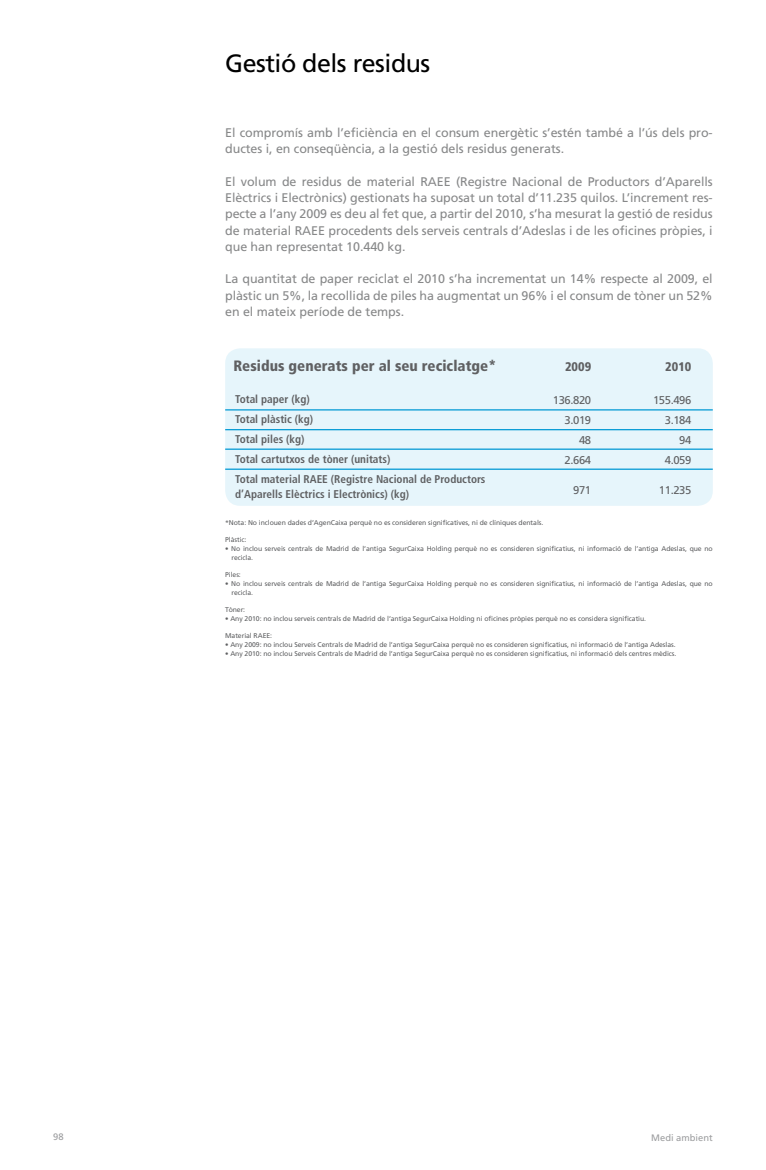
<style>
.page{position:relative;width:766px;height:1170px;background:#fff}
.page>*{position:absolute;margin:0;border:0;box-sizing:border-box;transform-origin:0 0}
.t1{font:25px "Frutiger LT Std";letter-spacing:-.02em;color:#000}
.t2{font:900 condensed 15px "Frutiger LT Std";letter-spacing:.005em;color:#5f6062}
.t3{font:12.5px/16.2px "Frutiger LT Std";letter-spacing:-.005em;color:#878889;text-align:justify}
.t4{font:900 condensed 12.5px "Frutiger LT Std";letter-spacing:.005em;color:#5f6062}
.t5{font:700 condensed 11.25px/20px "Frutiger LT Std";color:#5f6062}
.t6{font:11.25px/20px "Frutiger LT Std";letter-spacing:-.035em;color:#5f6062;text-align:right}
.t7{font:9.38px "Frutiger LT Std";color:#9c9d9f}
.t8{font:6.88px/8.8px "Frutiger LT Std";letter-spacing:-.01em;color:#5f6062}
</style>
<div class="page">
<div style="left:225px;top:348px;width:487px;height:158px;background:#e6f5fb;border-radius:15px"></div>
<hr style="left:225px;top:409px;width:487px;height:1px;background:#0098d4">
<hr style="left:225px;top:429px;width:487px;height:1px;background:#0098d4">
<hr style="left:225px;top:448px;width:487px;height:2px;background:#0098d4">
<hr style="left:225px;top:468px;width:487px;height:2px;background:#0098d4">
<h1 class="t1" style="left:225px;top:49px;width:206px">Gestió dels residus</h1>
<h3 class="t3" style="left:225px;top:124px;width:489px">El compromís amb l’eficiència en el consum energètic s’estén també a l’ús dels pro&shy;ductes i, en conseqüència, a la gestió dels residus generats.</h3>
<p class="t3" style="left:225px;top:173px;width:489px">El volum de residus de material RAEE (Registre Nacional de Productors d’Aparells Elèctrics i Electrònics) gestionats ha suposat un total d’11.235 quilos. L’increment res&shy;pecte a l’any 2009 es deu al fet que, a partir del 2010, s’ha mesurat la gestió de residus de material RAEE procedents dels serveis centrals d’Adeslas i de les oficines pròpies, i que han representat 10.440 kg.</p>
<h3 class="t3" style="left:225px;top:271px;width:489px">La quantitat de paper reciclat el 2010 s’ha incrementat un 14% respecte al 2009, el plàstic un 5%, la recollida de piles ha augmentat un 96% i el consum de tòner un 52% en el mateix període de temps.</h3>
<h2 class="t2" style="left:233px;top:356px;width:264px">Residus generats per al seu reciclatge*</h2>
<h3 class="t4" style="left:665px;top:359px;width:28px">2010</h3>
<h3 class="t6" style="left:653px;top:390px;width:40px">155.496<br>3.184<br>94<br>4.059</h3>
<h3 class="t6" style="left:658px;top:480px;width:34px">11.235</h3>
<h3 class="t4" style="left:565px;top:359px;width:28px">2009</h3>
<h3 class="t6" style="left:552px;top:390px;width:40px">136.820<br>3.019<br>48<br>2.664</h3>
<h3 class="t6" style="left:573px;top:480px;width:19px">971</h3>
<h3 class="t5" style="left:235px;top:389px;width:252px">Total paper (kg)<br>Total plàstic (kg)<br>Total piles (kg)<br>Total cartutxos de tòner (unitats)<br>Total material RAEE (Registre Nacional de Productors</h3>
<h3 class="t5" style="left:235px;top:484px;width:175px">d’Aparells Elèctrics i Electrònics) (kg)</h3>
<p class="t8" style="left:225px;top:518px;width:319px">*Nota: No inclouen dades d’AgenCaixa perquè no es consideren significatives, ni de clíniques dentals.</p>
<p class="t8" style="left:225px;top:535px;width:23px">Plàstic:</p>
<p class="t8" style="left:231px;top:544px;width:483px;text-indent:-6px">• No inclou serveis centrals de Madrid de l’antiga SegurCaixa Holding perquè no es consideren significatius, ni informació de l’antiga Adeslas, que no recicla.</p>
<p class="t8" style="left:225px;top:570px;width:17px">Piles:</p>
<p class="t8" style="left:231px;top:579px;width:483px;text-indent:-6px">• No inclou serveis centrals de Madrid de l’antiga SegurCaixa Holding perquè no es consideren significatius, ni informació de l’antiga Adeslas, que no recicla.</p>
<p class="t8" style="left:225px;top:605px;width:22px">Tòner:</p>
<p class="t8" style="left:225px;top:614px;width:422px">• Any 2010: no inclou serveis centrals de Madrid de l’antiga SegurCaixa Holding ni oficines pròpies perquè no es considera significatiu.</p>
<p class="t8" style="left:225px;top:631px;width:48px">Material RAEE:</p>
<p class="t8" style="left:225px;top:640px;width:452px">• Any 2009: no inclou Serveis Centrals de Madrid de l’antiga SegurCaixa perquè no es consideren significatius, ni informació de l’antiga Adeslas.</p>
<p class="t8" style="left:225px;top:649px;width:452px">• Any 2010: no inclou Serveis Centrals de Madrid de l’antiga SegurCaixa perquè no es consideren significatius, ni informació dels centres mèdics.</p>
<h3 class="t7" style="left:53px;top:1131px;width:12px">98</h3>
<h3 class="t7" style="left:651px;top:1132px;width:63px">Medi ambient</h3>
</div>
